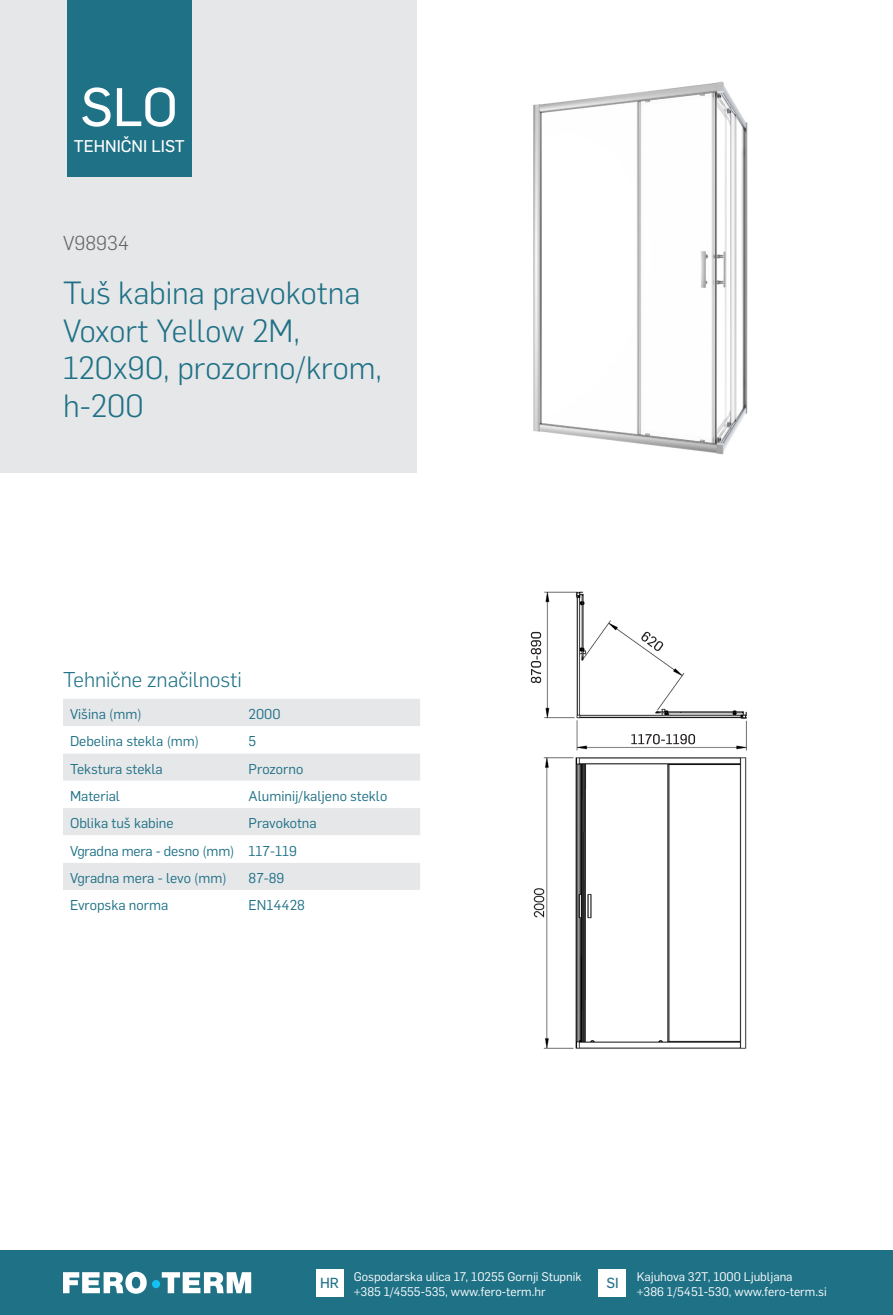
<style>
.page{position:relative;width:893px;height:1315px;background:#fff}
.page>*{position:absolute;margin:0;border:0;box-sizing:border-box;transform-origin:0 0}
.Artikl_Naslov{font:53.2px "Flama Basic";color:#fff}
.Artikl_Opis{font:300 31.5px/37.8px "Flama";color:#1f7186}
.Artikl_Opis-2{font:300 21px "Flama";color:#1f7186}
.Artikl_sifra{font:300 19.78px "Flama";color:#636366}
.Artikl_Naslov-2{font:16.62px "Flama Basic";color:#fff}
.Artikl_Naslov-3{font:14.35px "Flama Basic";color:#1f7186}
.Tablica_tijelo{font:14px "Flama";color:#1f7186}
.Tablica_tijelo-2{font:12.25px "Flama";color:#fff}
</style>
<div class="page">
<div style="left:0;top:1250px;width:893px;height:65px;background:#1f7186"></div>
<div style="left:316px;top:1269px;width:27px;height:27px;background:#fff"></div>
<div style="left:599px;top:1269px;width:27px;height:27px;background:#fff"></div>
<svg style="left:63px;top:1271px;width:188px;height:22px"></svg>
<div style="left:152px;top:1280px;width:8px;height:8px;background:#15c0f2;border-radius:50%"></div>
<div style="left:0;top:0;width:417px;height:472px;background:#e6e7e9"></div>
<div style="left:67px;top:0;width:124px;height:177px;background:#1f7186"></div>
<div style="left:63px;top:699px;width:357px;height:27px;background:#e6e7e9"></div>
<svg style="left:63px;top:754px;width:357px;height:136px;fill:#e6e7e9"></svg>
<img style="left:533px;top:81px;width:215px;height:374px">
<img style="left:533px;top:591px;width:214px;height:458px">
<div style="left:590px;top:728px;width:143px;height:18px;background:#fff"></div>
<div style="left:528px;top:607px;width:18px;height:95px;background:#fff"></div>
<svg style="left:631px;top:734px;width:64px;height:10px"></svg>
<svg style="left:531px;top:632px;width:10px;height:51px"></svg>
<svg style="left:619px;top:613px;width:63px;height:51px"></svg>
<p class="Artikl_Naslov" style="left:81px;top:70px;width:99px">SLO</p>
<p class="Artikl_Naslov-2" style="left:74px;top:134px;width:112px">TEHNIČNI LIST</p>
<p class="Artikl_sifra" style="left:63px;top:229px;width:68px">V98934</p>
<p class="Artikl_Opis" style="left:63px;top:272px;width:321px">Tuš kabina pravokotna<br>Voxort Yellow 2M,<br>120x90, prozorno/krom, h-200</p>
<p class="Artikl_Opis-2" style="left:63px;top:665px;width:180px">Tehnične značilnosti</p>
<p class="Tablica_tijelo" style="left:70px;top:704px;width:73px">Višina (mm)</p>
<p class="Tablica_tijelo" style="left:249px;top:704px;width:33px">2000</p>
<p class="Tablica_tijelo" style="left:70px;top:732px;width:131px">Debelina stekla (mm)</p>
<p class="Tablica_tijelo" style="left:249px;top:732px;width:9px">5</p>
<p class="Tablica_tijelo" style="left:70px;top:759px;width:94px">Tekstura stekla</p>
<p class="Tablica_tijelo" style="left:249px;top:759px;width:56px">Prozorno</p>
<p class="Tablica_tijelo" style="left:70px;top:786px;width:52px">Material</p>
<p class="Tablica_tijelo" style="left:249px;top:786px;width:140px">Aluminij/kaljeno steklo</p>
<p class="Tablica_tijelo" style="left:70px;top:813px;width:105px">Oblika tuš kabine</p>
<p class="Tablica_tijelo" style="left:249px;top:813px;width:70px">Pravokotna</p>
<p class="Tablica_tijelo" style="left:70px;top:841px;width:166px">Vgradna mera - desno (mm)</p>
<p class="Tablica_tijelo" style="left:249px;top:841px;width:50px">117-119</p>
<p class="Tablica_tijelo" style="left:70px;top:868px;width:158px">Vgradna mera - levo (mm)</p>
<p class="Tablica_tijelo" style="left:249px;top:868px;width:37px">87-89</p>
<p class="Tablica_tijelo" style="left:70px;top:895px;width:100px">Evropska norma</p>
<p class="Tablica_tijelo" style="left:249px;top:895px;width:58px">EN14428</p>
<p class="Artikl_Naslov-3" style="left:320px;top:1272px;width:20px">HR</p>
<p class="Tablica_tijelo-2" style="left:637px;top:1267px;width:157px">Kajuhova 32T, 1000 Ljubljana</p>
<p class="Tablica_tijelo-2" style="left:637px;top:1283px;width:191px">+386 1/5451-530, www.fero-term.si</p>
<p class="Tablica_tijelo-2" style="left:354px;top:1267px;width:229px">Gospodarska ulica 17, 10255 Gornji Stupnik</p>
<p class="Tablica_tijelo-2" style="left:354px;top:1283px;width:193px">+385 1/4555-535, www.fero-term.hr</p>
<p class="Artikl_Naslov-3" style="left:606px;top:1272px;width:14px">SI</p>
</div>
